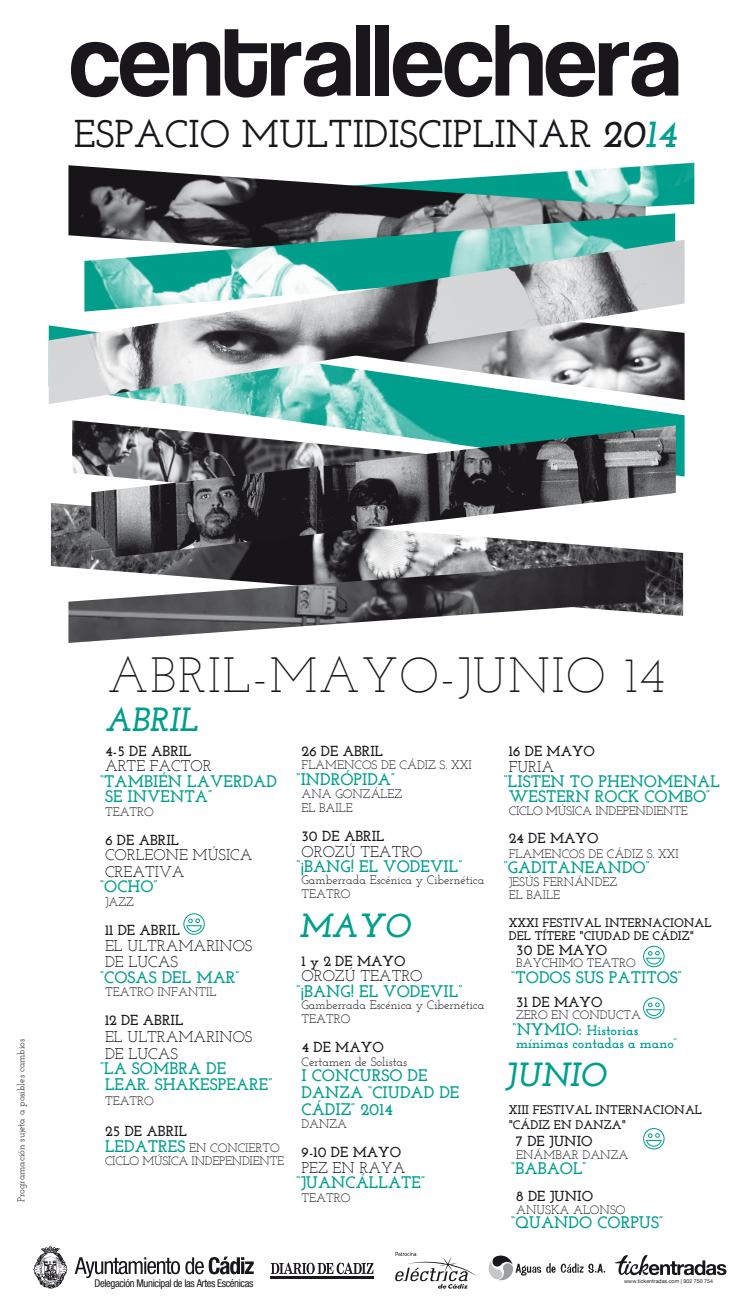
<style>
.page{position:relative;width:745px;height:1312px;background:#fff}
.page>*{position:absolute;margin:0;border:0;box-sizing:border-box;transform-origin:0 0}
.t1{font:300 49.38px "Josefin Slab";letter-spacing:.04em;color:#1a171c}
.t2{font:600 38.62px "Josefin Slab";color:#1a171c}
.t3{font:italic 700 33.38px "Josefin Slab";color:#009f8d}
.t4{font:700 16.75px/15.5px "Josefin Slab";color:#009f8d}
.t5{font:15.62px/16.8px "Josefin Slab";color:#1a171c}
.t6{font:700 14.5px "Josefin Slab";color:#1a171c}
.t7{font:700 13.75px/13.1px "Josefin Slab";color:#009f8d}
.t8{font:700 12.5px/12.5px "Josefin Slab";color:#1a171c}
.t9{font:12.25px/13.6px "Josefin Slab";color:#1a171c}
.t10{font:condensed 10.62px "Helvetica Neue";letter-spacing:-.035em;color:#1a171c}
.t11{font:10px "Josefin Slab";color:#1a171c}
.t12{font:5.38px "Alte Haas Grotesk";color:#1a171c}
.s1{font-weight:700;font-style:italic}
.s2{font-weight:700;font-style:italic;color:#009f8d}
.s3{font-weight:700;font-size:16.75px;color:#009f8d}
.s4{font-size:16.75px}
</style>
<div class="page">
<img style="left:51px;top:503px;width:631px;height:112px">
<img style="left:68px;top:560px;width:577px;height:82px">
<img style="left:645px;top:163px;width:49px;height:57px">
<img style="left:68px;top:165px;width:577px;height:72px">
<img style="left:84px;top:213px;width:590px;height:26px">
<img style="left:173px;top:404px;width:511px;height:72px">
<svg style="left:270px;top:1262px;width:103px;height:11px"></svg>
<hr style="left:270px;top:1275px;width:103px;height:3px;background:#1a171c">
<svg style="left:395px;top:1252px;width:81px;height:36px"></svg>
<svg style="left:71px;top:29px;width:279px;height:68px"></svg>
<div style="left:356px;top:25px;width:13px;height:70px;background:#1a171c"></div>
<div style="left:375px;top:25px;width:14px;height:70px;background:#1a171c"></div>
<svg style="left:392px;top:25px;width:285px;height:72px"></svg>
<img style="left:72px;top:420px;width:370px;height:88px">
<img style="left:49px;top:239px;width:635px;height:165px">
<img style="left:91px;top:425px;width:584px;height:134px">
<svg style="left:183px;top:913px;width:22px;height:21px"></svg>
<svg style="left:643px;top:1128px;width:21px;height:21px"></svg>
<svg style="left:643px;top:997px;width:21px;height:21px"></svg>
<svg style="left:643px;top:945px;width:21px;height:22px"></svg>
<svg style="left:33px;top:1246px;width:34px;height:43px"></svg>
<svg style="left:75px;top:1256px;width:178px;height:21px"></svg>
<svg style="left:488px;top:1255px;width:238px;height:26px"></svg>
<h2 class="t2" style="left:74px;top:111px;width:606px">ESPACIO MULTIDISCIPLINAR <span class="s1">20</span><span class="s2">14</span></h2>
<p class="t11" style="left:15px;top:1201px;width:165px;rotate:-90deg">Programación sujeta a posibles cambios</p>
<h1 class="t1" style="left:108px;top:645px;width:557px">ABRIL-MAYO-JUNIO 14</h1>
<h3 class="t3" style="left:105px;top:700px;width:95px">ABRIL</h3>
<p class="t6" style="left:105px;top:742px;width:88px">4-5 DE ABRIL</p>
<p class="t5" style="left:105px;top:757px;width:108px">ARTE FACTOR</p>
<h3 class="t4" style="left:100px;top:773px;width:178px">“TAMBIÉN LAVERDAD<br>SE INVENTA”</h3>
<p class="t9" style="left:105px;top:804px;width:50px">TEATRO</p>
<p class="t6" style="left:105px;top:831px;width:76px">6 DE ABRIL</p>
<p class="t5" style="left:105px;top:846px;width:149px">CORLEONE MÚSICA<br>CREATIVA</p>
<h3 class="t4" style="left:100px;top:878px;width:59px">“OCHO”</h3>
<p class="t9" style="left:105px;top:894px;width:30px">JAZZ</p>
<p class="t6" style="left:105px;top:921px;width:76px">11 DE ABRIL</p>
<p class="t5" style="left:105px;top:936px;width:149px">EL ULTRAMARINOS<br>DE LUCAS</p>
<h3 class="t4" style="left:100px;top:969px;width:141px">“COSAS DEL MAR”</h3>
<p class="t9" style="left:105px;top:985px;width:113px">TEATRO INFANTIL</p>
<p class="t6" style="left:105px;top:1011px;width:80px">12 DE ABRIL</p>
<p class="t5" style="left:105px;top:1028px;width:149px">EL ULTRAMARINOS<br>DE LUCAS</p>
<h3 class="t4" style="left:100px;top:1060px;width:174px">“LA SOMBRA DE<br>LEAR. SHAKESPEARE”</h3>
<p class="t9" style="left:105px;top:1093px;width:50px">TEATRO</p>
<p class="t6" style="left:105px;top:1122px;width:83px">25 DE ABRIL</p>
<p class="t9" style="left:105px;top:1140px;width:180px"><span class="s3">LEDATRES</span> EN CONCIERTO<br>CICLO MÚSICA INDEPENDIENTE</p>
<p class="t6" style="left:508px;top:742px;width:88px">16 DE MAYO</p>
<p class="t5" style="left:508px;top:758px;width:47px">FURIA</p>
<h3 class="t4" style="left:503px;top:773px;width:218px;line-height:14.9px">“LISTEN TO PHENOMENAL<br>WESTERN ROCK COMBO”</h3>
<p class="t9" style="left:508px;top:803px;width:180px">CICLO MÚSICA INDEPENDIENTE</p>
<p class="t6" style="left:508px;top:829px;width:91px">24 DE MAYO</p>
<p class="t9" style="left:508px;top:846px;width:171px">FLAMENCOS DE CÁDIZ S. XXI</p>
<h3 class="t4" style="left:503px;top:859px;width:147px">“GADITANEANDO”</h3>
<p class="t9" style="left:508px;top:875px;width:110px;line-height:13px">JESÚS FERNÁNDEZ<br>EL BAILE</p>
<p class="t8" style="left:508px;top:916px;width:204px">XXXI FESTIVAL INTERNACIONAL<br>DEL TÍTERE "CIUDAD DE CÁDIZ"</p>
<p class="t6" style="left:516px;top:940px;width:92px">30 DE MAYO</p>
<p class="t9" style="left:516px;top:956px;width:121px">BAYCHIMO TEATRO</p>
<h3 class="t4" style="left:511px;top:969px;width:172px">“TODOS SUS PATITOS”</h3>
<p class="t6" style="left:516px;top:992px;width:88px">31 DE MAYO</p>
<p class="t9" style="left:516px;top:1008px;width:126px">ZERO EN CONDUCTA</p>
<p class="t7" style="left:512px;top:1023px;width:166px"><span class="s4">“NYMIO:</span> Historias mínimas contadas a mano”</p>
<h3 class="t3" style="left:506px;top:1055px;width:101px">JUNIO</h3>
<p class="t8" style="left:508px;top:1102px;width:195px;line-height:15px">XIII FESTIVAL INTERNACIONAL "CÁDIZ EN DANZA"</p>
<p class="t6" style="left:516px;top:1132px;width:78px">7 DE JUNIO</p>
<p class="t9" style="left:516px;top:1147px;width:113px">ENÁMBAR DANZA</p>
<h3 class="t4" style="left:511px;top:1160px;width:77px">“BABAOL”</h3>
<p class="t6" style="left:516px;top:1186px;width:78px">8 DE JUNIO</p>
<p class="t9" style="left:516px;top:1202px;width:111px">ANUSKA ALONSO</p>
<h3 class="t4" style="left:511px;top:1214px;width:153px">“QUANDO CORPUS”</h3>
<p class="t6" style="left:301px;top:742px;width:83px">26 DE ABRIL</p>
<p class="t9" style="left:301px;top:758px;width:171px">FLAMENCOS DE CÁDIZ S. XXI</p>
<h3 class="t4" style="left:296px;top:771px;width:100px">“INDRÓPIDA”</h3>
<p class="t9" style="left:301px;top:787px;width:102px">ANA GONZÁLEZ<br>EL BAILE</p>
<p class="t6" style="left:301px;top:827px;width:84px">30 DE ABRIL</p>
<p class="t5" style="left:301px;top:842px;width:122px">OROZÚ TEATRO</p>
<h3 class="t4" style="left:296px;top:858px;width:167px">“¡BANG! EL VODEVIL”</h3>
<p class="t9" style="left:301px;top:873px;width:184px">Gamberrada Escénica y Cibernética<br>TEATRO</p>
<h3 class="t3" style="left:299px;top:905px;width:113px">MAYO</h3>
<p class="t6" style="left:301px;top:952px;width:105px">1 y 2 DE MAYO</p>
<p class="t5" style="left:301px;top:967px;width:122px">OROZÚ TEATRO</p>
<h3 class="t4" style="left:296px;top:983px;width:167px">“¡BANG! EL VODEVIL”</h3>
<p class="t9" style="left:301px;top:998px;width:184px">Gamberrada Escénica y Cibernética<br>TEATRO</p>
<p class="t6" style="left:301px;top:1038px;width:84px">4 DE MAYO</p>
<p class="t9" style="left:301px;top:1054px;width:107px">Certamen de Solistas</p>
<h3 class="t4" style="left:301px;top:1066px;width:159px;line-height:16.8px">I CONCURSO DE<br>DANZA “CIUDAD DE<br>CÁDIZ” 2014</h3>
<p class="t9" style="left:301px;top:1116px;width:47px">DANZA</p>
<p class="t6" style="left:301px;top:1143px;width:101px">9-10 DE MAYO</p>
<p class="t5" style="left:301px;top:1158px;width:105px">PEZ EN RAYA</p>
<h3 class="t4" style="left:296px;top:1174px;width:130px">“JUANCÁLLATE”</h3>
<p class="t9" style="left:301px;top:1190px;width:50px">TEATRO</p>
<p class="t10" style="left:94px;top:1276px;width:160px">Delegación Municipal de las Artes Escénicas</p>
<p class="t12" style="left:624px;top:1277px;width:90px">www.tickentradas.com | 902 750 754</p>
</div>
